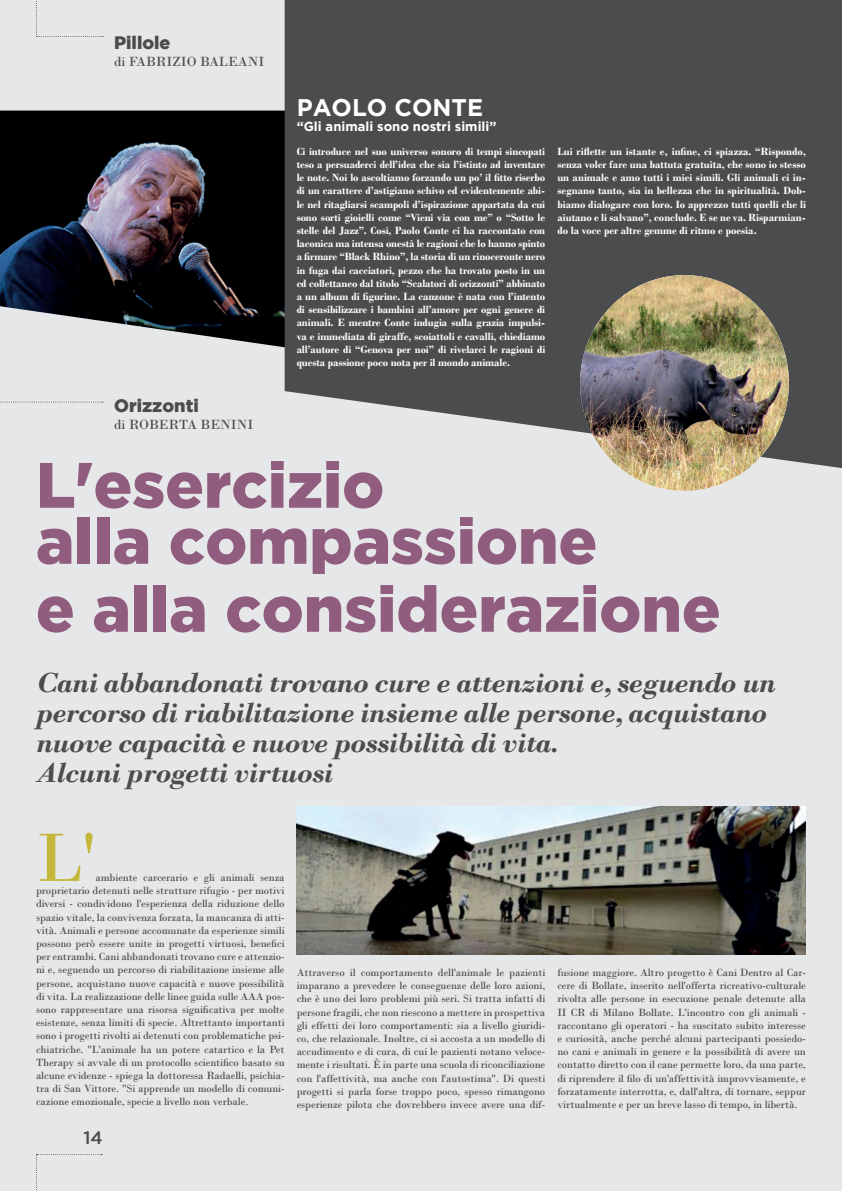
<style>
.page{position:relative;width:842px;height:1191px;background:#e6e7e9}
.page>*{position:absolute;margin:0;border:0;box-sizing:border-box;transform-origin:0 0}
.t1{font:72px "Bodoni";color:#c4b73b}
.t2{font:900 64px/56px "Gotham";color:#915d7f}
.t3{font:italic 700 29px/30px "Bodoni";letter-spacing:-.025em;color:#4b4c4d}
.t4{font:700 24px "Gotham";color:#fff}
.t5{font:900 18px "Gotham";color:#4b4c4d}
.t6{font:500 18px "Gotham";color:#4b4c4d}
.t7{font:14px "Bodoni";color:#4b4c4d}
.t8{font:700 13px "Gotham";color:#fff}
.t9{font:11px/13.2px "Bodoni";letter-spacing:-.01em;color:#4b4c4d;text-align:justify}
.t10{font:700 11px/13.2px "Bodoni";letter-spacing:-.01em;color:#fff;text-align:justify}
</style>
<div class="page">
<svg style="left:36px;top:0;width:67px;height:37px"></svg>
<svg style="left:36px;top:1154px;width:66px;height:36px"></svg>
<svg style="left:0;top:401px;width:103px;height:1px"></svg>
<img style="left:0;top:111px;width:285px;height:237px">
<svg style="left:285px;top:0;width:557px;height:468px;background:#565758"></svg>
<img style="left:297px;top:807px;width:509px;height:147px">
<img style="left:580px;top:275px;width:209px;height:216px">
<h3 class="t5" style="left:114px;top:32px;width:58px">Pillole</h3>
<p class="t7" style="left:114px;top:53px;width:152px">di FABRIZIO BALEANI</p>
<h3 class="t4" style="left:297px;top:93px;width:188px">PAOLO CONTE</h3>
<p class="t8" style="left:297px;top:119px;width:201px">“Gli animali sono nostri simili”</p>
<p class="t10" style="left:297px;top:144px;width:250px">Ci introduce nel suo universo sonoro di tempi sincopati teso a persuaderci dell’idea che sia l’istinto ad inventare le note. Noi lo ascoltiamo forzando un po’ il fitto riserbo di un carattere d’astigiano schivo ed evidentemente abi&shy;le nel ritagliarsi scampoli d’ispirazione appartata da cui sono sorti gioielli come “Vieni via con me” o “Sotto le stelle del Jazz”. Così, Paolo Conte ci ha raccontato con laconica ma intensa onestà le ragioni che lo hanno spinto a firmare “Black Rhino”, la storia di un rinoceronte nero in fuga dai cacciatori, pezzo che ha trovato posto in un cd collettaneo dal titolo “Scalatori di orizzonti” abbinato a un album di figurine. La canzone è nata con l’intento di sensibilizzare i bambini all’amore per ogni genere di animali. E mentre Conte indugia sulla grazia impulsi&shy;va e immediata di giraffe, scoiattoli e cavalli, chiediamo all’autore di “Genova per noi” di rivelarci le ragioni di questa passione poco nota per il mondo animale.</p>
<p class="t10" style="left:557px;top:144px;width:250px">Lui riflette un istante e, infine, ci spiazza. “Rispondo, senza voler fare una battuta gratuita, che sono io stesso un animale e amo tutti i miei simili. Gli animali ci in&shy;segnano tanto, sia in bellezza che in spiritualità. Dob&shy;biamo dialogare con loro. Io apprezzo tutti quelli che li aiutano e li salvano”, conclude. E se ne va. Risparmian&shy;do la voce per altre gemme di ritmo e poesia.</p>
<h3 class="t5" style="left:114px;top:396px;width:86px">Orizzonti</h3>
<p class="t7" style="left:114px;top:416px;width:141px">di ROBERTA BENINI</p>
<h2 class="t2" style="left:36px;top:455px;width:563px">L'esercizio<br>alla compassione</h2>
<h2 class="t2" style="left:36px;top:579px;width:686px">e alla considerazione</h2>
<h3 class="t3" style="left:36px;top:667px;width:742px">Cani abbandonati trovano cure e attenzioni e, seguendo un percorso di riabilitazione insieme alle persone, acquistano nuove capacità e nuove possibilità di vita.<br>Alcuni progetti virtuosi</h3>
<h1 class="t1" style="left:36px;top:815px;width:61px">L'</h1>
<p class="t9" style="left:36px;top:870px;width:250px;text-indent:59px">ambiente carcerario e gli animali senza proprietario detenuti nelle strutture rifugio - per motivi diversi - condividono l'esperienza della riduzione dello spazio vitale, la convivenza forzata, la mancanza di atti&shy;vità. Animali e persone accomunate da esperienze simili possono però essere unite in progetti virtuosi, benefici per entrambi. Cani abbandonati trovano cure e attenzio&shy;ni e, seguendo un percorso di riabilitazione insieme alle persone, acquistano nuove capacità e nuove possibilità di vita. La realizzazione delle linee guida sulle AAA pos&shy;sono rappresentare una risorsa significativa per molte esistenze, senza limiti di specie. Altrettanto importanti sono i progetti rivolti ai detenuti con problematiche psi&shy;chiatriche. "L'animale ha un potere catartico e la Pet Therapy si avvale di un protocollo scientifico basato su alcune evidenze - spiega la dottoressa Radaelli, psichia&shy;tra di San Vittore. "Si apprende un modello di comuni&shy;cazione emozionale, specie a livello non verbale.</p>
<h3 class="t6" style="left:83px;top:1127px;width:21px">14</h3>
<p class="t9" style="left:297px;top:965px;width:250px">Attraverso il comportamento dell'animale le pazienti imparano a prevedere le conseguenze delle loro azioni, che è uno dei loro problemi più seri. Si tratta infatti di persone fragili, che non riescono a mettere in prospettiva gli effetti dei loro comportamenti: sia a livello giuridi&shy;co, che relazionale. Inoltre, ci si accosta a un modello di accudimento e di cura, di cui le pazienti notano veloce&shy;mente i risultati. È in parte una scuola di riconciliazione con l'affettività, ma anche con l'autostima". Di questi progetti si parla forse troppo poco, spesso rimangono esperienze pilota che dovrebbero invece avere una dif-</p>
<p class="t9" style="left:557px;top:965px;width:250px">fusione maggiore. Altro progetto è Cani Dentro al Car&shy;cere di Bollate, inserito nell'offerta ricreativo-culturale rivolta alle persone in esecuzione penale detenute alla II CR di Milano Bollate. L'incontro con gli animali - raccontano gli operatori - ha suscitato subito interesse e curiosità, anche perché alcuni partecipanti possiedo&shy;no cani e animali in genere e la possibilità di avere un contatto diretto con il cane permette loro, da una parte, di riprendere il filo di un'affettività improvvisamente, e forzatamente interrotta, e, dall'altra, di tornare, seppur virtualmente e per un breve lasso di tempo, in libertà.</p>
</div>
